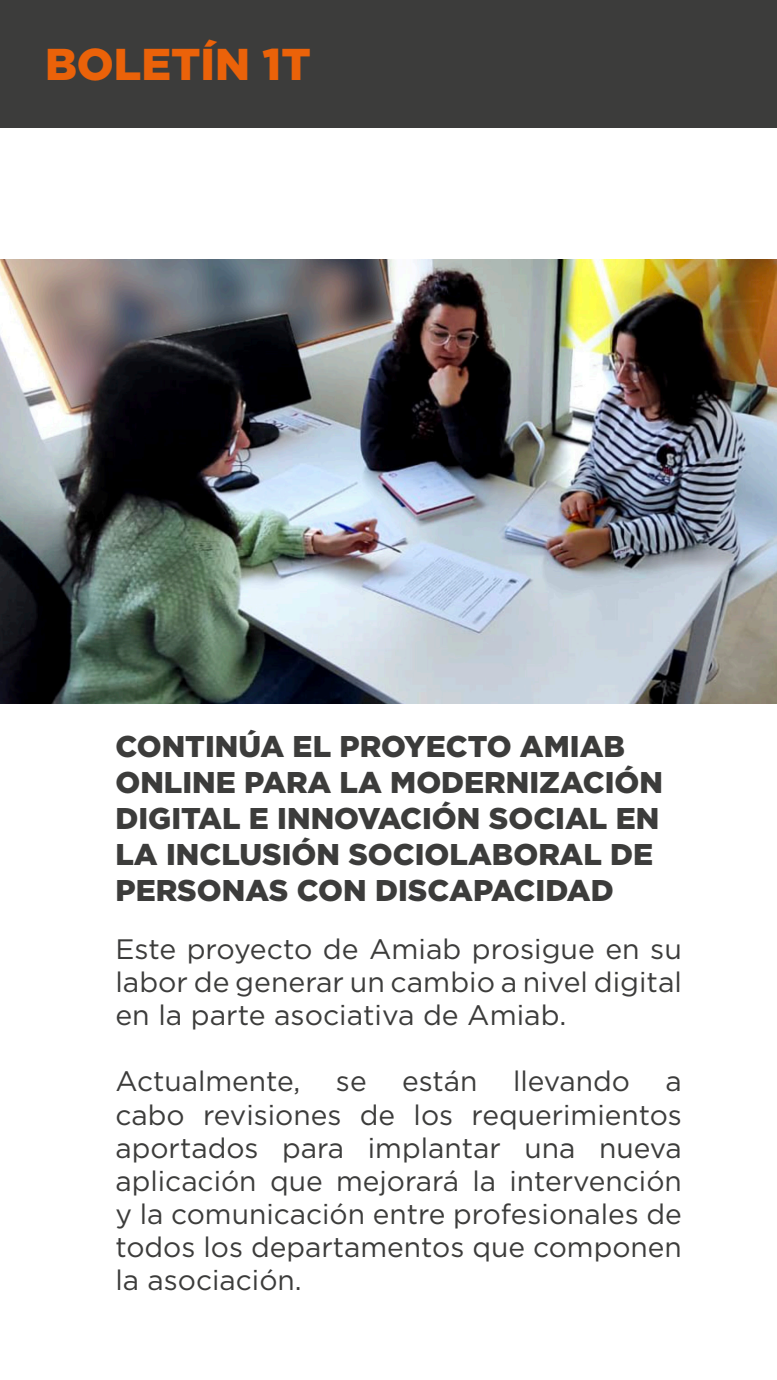
<style>
.page{position:relative;width:777px;height:1380px;background:#fff}
.page>*{position:absolute;margin:0;border:0;box-sizing:border-box;transform-origin:0 0}
.t1{font:900 44.56px "Gotham";color:#eb6209}
.t2{font:900 30px/36px "Gotham";color:#3c3c3b}
.TEXTO_CORRIDO_-_MED{font:28.12px/33.1px "Gotham";color:#3c3c3b;text-align:justify}
</style>
<div class="page">
<div style="left:0;top:0;width:776px;height:128px;background:#3c3c3b"></div>
<img style="left:0;top:260px;width:776px;height:443px">
<h1 class="t1" style="left:45px;top:34px;width:267px">BOLETÍN 1T</h1>
<p class="t2" style="left:115px;top:728px;width:549px">CONTINÚA EL PROYECTO AMIAB<br>ONLINE PARA LA MODERNIZACIÓN<br>DIGITAL E INNOVACIÓN SOCIAL EN<br>LA INCLUSIÓN SOCIOLABORAL DE<br>PERSONAS CON DISCAPACIDAD</p>
<p class="TEXTO_CORRIDO_-_MED" style="left:115px;top:932px;width:567px">Este proyecto de Amiab prosigue en su labor de generar un cambio a nivel digital en la parte asociativa de Amiab.</p>
<p class="TEXTO_CORRIDO_-_MED" style="left:115px;top:1064px;width:186px">Actualmente,</p>
<p class="TEXTO_CORRIDO_-_MED" style="left:336px;top:1064px;width:32px">se</p>
<p class="TEXTO_CORRIDO_-_MED" style="left:402px;top:1064px;width:77px">están</p>
<p class="TEXTO_CORRIDO_-_MED" style="left:513px;top:1064px;width:118px">llevando</p>
<p class="TEXTO_CORRIDO_-_MED" style="left:115px;top:1064px;width:567px;text-indent:550px">a cabo revisiones de los requerimientos aportados para implantar una nueva aplicación que mejorará la intervención y la comunicación entre profesionales de todos los departamentos que componen la asociación.</p>
</div>
